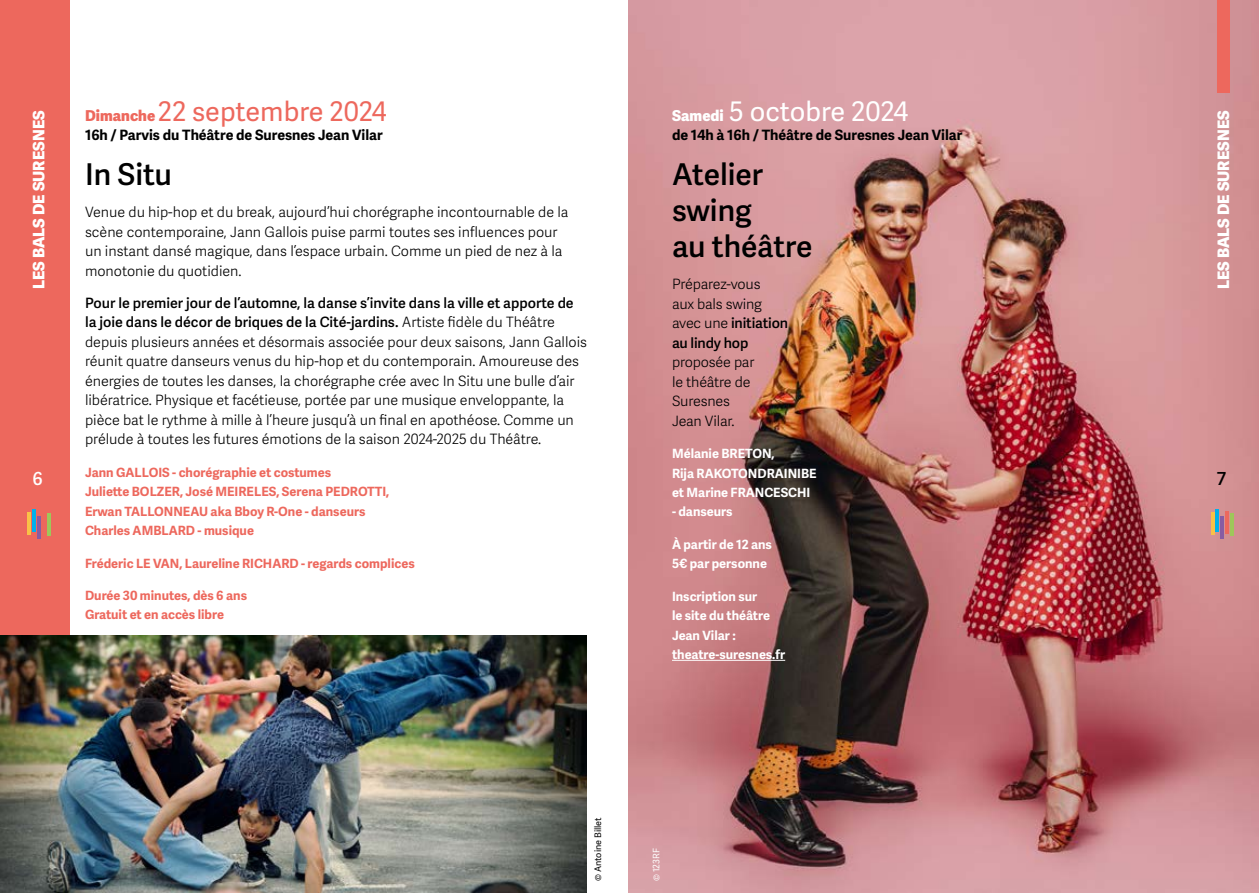
<style>
.page{position:relative;width:1259px;height:893px;background:#fff}
.page>*{position:absolute;margin:0;border:0;box-sizing:border-box;transform-origin:0 0}
.t1{font:600 30px/36px "Adelle Sans Devanagari";color:#000}
.t2{font:27px "Adelle Sans Devanagari";color:#ed685d}
.t3{font:27px "Adelle Sans Devanagari";color:#fff}
.t4{font:600 18px "Adelle Sans Devanagari";color:#fff}
.t5{font:600 18px "Adelle Sans Devanagari";color:#000}
.t6{font:800 15.9px "Adelle Sans Devanagari";color:#fff}
.t7{font:300 14.25px/19.5px "Adelle Sans Devanagari";color:#000}
.t8{font:700 14.25px "Adelle Sans Devanagari";color:#000}
.t9{font:700 12.75px/19.5px "Adelle Sans Devanagari";color:#ed685d}
.t10{font:700 12.75px/19.5px "Adelle Sans Devanagari";color:#fff}
.t11{font:9px "Adelle Sans Devanagari";color:#000}
.t12{font:9px "Adelle Sans Devanagari";color:#fff}
.s1{font-weight:800;font-size:15px}
.s2{font-weight:600}
</style>
<div class="page">
<div style="left:0;top:0;width:69px;height:893px;background:#ed685d"></div>
<img style="left:629px;top:0;width:630px;height:893px">
<img style="left:0;top:636px;width:587px;height:257px">
<hr style="left:47px;top:513px;width:3px;height:23px;background:#9ec75a">
<hr style="left:37px;top:516px;width:3px;height:22px;background:#885ca2">
<hr style="left:32px;top:509px;width:3px;height:23px;background:#00b0eb">
<hr style="left:27px;top:512px;width:3px;height:23px;background:#f9c147">
<hr style="left:1230px;top:513px;width:4px;height:23px;background:#9ec75a">
<hr style="left:1225px;top:511px;width:4px;height:23px;background:#ed685d">
<hr style="left:1220px;top:516px;width:4px;height:22px;background:#885ca2">
<hr style="left:1215px;top:509px;width:4px;height:23px;background:#00b0eb">
<hr style="left:1211px;top:512px;width:3px;height:23px;background:#f9c147">
<div style="left:1217px;top:0;width:13px;height:92px;background:#ed685d"></div>
<hr style="left:672px;top:660px;width:113px;height:1px;background:#fff">
<p class="t6" style="left:30px;top:289px;width:180px;rotate:-90deg">LES BALS DE SURESNES</p>
<p class="t4" style="left:33px;top:468px;width:12px">6</p>
<h2 class="t2" style="left:85px;top:91px;width:303px"><span class="s1">Dimanche</span> 22 septembre 2024</h2>
<p class="t8" style="left:85px;top:127px;width:299px">16h / Parvis du Théâtre de Suresnes Jean Vilar</p>
<h1 class="t1" style="left:85px;top:157px;width:88px">In Situ</h1>
<p class="t7" style="left:85px;top:203px;width:485px">Venue du hip-hop et du break, aujourd’hui chorégraphe incontournable de la scène contemporaine, Jann Gallois puise parmi toutes ses influences pour un instant dansé magique, dans l’espace urbain. Comme un pied de nez à la monotonie du quotidien.</p>
<p class="t7" style="left:85px;top:294px;width:503px"><span class="s2">Pour le premier jour de l’automne, la danse s’invite dans la ville et apporte de la joie dans le décor de briques de la Cité-jardins.</span> Artiste fidèle du Théâtre depuis plusieurs années et désormais associée pour deux saisons, Jann Gallois réunit quatre danseurs venus du hip-hop et du contemporain. Amoureuse des énergies de toutes les danses, la chorégraphe crée avec In Situ une bulle d’air libératrice. Physique et facétieuse, portée par une musique enveloppante, la pièce bat le rythme à mille à l’heure jusqu’à un final en apothéose. Comme un prélude à toutes les futures émotions de la saison 2024-2025 du Théâtre.</p>
<p class="t9" style="left:85px;top:463px;width:306px">Jann GALLOIS - chorégraphie et costumes<br>Juliette BOLZER, José MEIRELES, Serena PEDROTTI, Erwan TALLONNEAU aka Bboy R-One - danseurs Charles AMBLARD - musique</p>
<p class="t9" style="left:85px;top:553px;width:331px">Fréderic LE VAN, Laureline RICHARD - regards complices</p>
<p class="t9" style="left:85px;top:586px;width:163px">Durée 30 minutes, dès 6 ans<br>Gratuit et en accès libre</p>
<h2 class="t3" style="left:672px;top:91px;width:238px"><span class="s1">Samedi</span> 5 octobre 2024</h2>
<p class="t8" style="left:672px;top:127px;width:292px">de 14h à 16h / Théâtre de Suresnes Jean Vilar</p>
<h1 class="t1" style="left:672px;top:157px;width:142px">Atelier swing<br>au théâtre</h1>
<p class="t7" style="left:672px;top:275px;width:118px">Préparez-vous<br>aux bals swing avec une <span class="s2">initiation au lindy hop</span></p>
<p class="t7" style="left:672px;top:353px;width:84px">proposée par le théâtre de<br>Suresnes<br>Jean Vilar.</p>
<p class="t10" style="left:672px;top:444px;width:146px">Mélanie BRETON,<br>Rija RAKOTONDRAINIBE et Marine FRANCESCHI</p>
<p class="t10" style="left:672px;top:502px;width:62px">- danseurs</p>
<p class="t10" style="left:672px;top:535px;width:101px">À partir de 12 ans<br>5€ par personne</p>
<p class="t10" style="left:672px;top:586px;width:115px">Inscription sur<br>le site du théâtre<br>Jean Vilar : theatre-suresnes.fr</p>
<p class="t11" style="left:591px;top:881px;width:65px;rotate:-90deg">© Antoine Billet</p>
<p class="t12" style="left:649px;top:881px;width:34px;rotate:-90deg">© 123RF</p>
<p class="t6" style="left:1214px;top:289px;width:180px;rotate:-90deg">LES BALS DE SURESNES</p>
<p class="t5" style="left:1216px;top:468px;width:11px">7</p>
</div>
